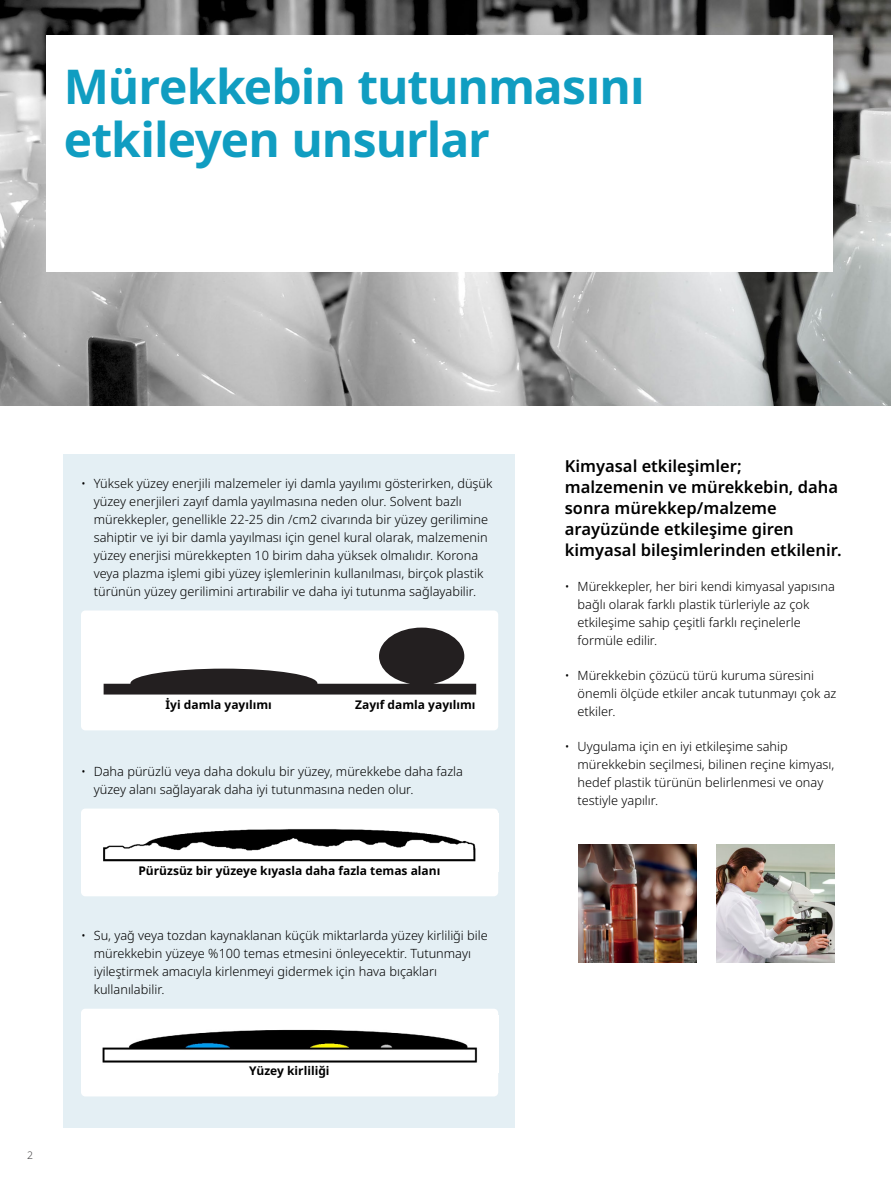
<style>
.page{position:relative;width:891px;height:1188px;background:#fff}
.page>*{position:absolute;margin:0;border:0;box-sizing:border-box;transform-origin:0 0}
.Box_Out_Header_32pt{font:700 48px/52.5px "Noto Sans";letter-spacing:-.02em;color:#109dc1}
.Body_8_5_12{font:600 16.5px/21px "Noto Sans";color:#000}
.Body_8_5_12-2{font:300 12.75px/18px "Noto Sans";color:#000}
.Body_8_5_12-3{font:700 12px "Noto Sans";color:#000}
.t1{font:300 10.5px "Noto Sans";color:#414042}
</style>
<div class="page">
<div style="left:64px;top:454px;width:451px;height:674px;background:#e4eff4"></div>
<img style="left:0;top:0;width:891px;height:406px">
<div style="left:46px;top:36px;width:787px;height:236px;background:#fff"></div>
<img style="left:578px;top:845px;width:118px;height:117px">
<img style="left:716px;top:845px;width:118px;height:117px">
<div style="left:81px;top:611px;width:417px;height:119px;background:#fff;border-radius:4px"></div>
<svg style="left:104px;top:628px;width:372px;height:67px"></svg>
<div style="left:81px;top:809px;width:417px;height:87px;background:#fff;border-radius:4px"></div>
<img style="left:103px;top:829px;width:373px;height:33px">
<div style="left:81px;top:1009px;width:417px;height:87px;background:#fff;border-radius:4px"></div>
<img style="left:102px;top:1029px;width:376px;height:34px">
<p class="Box_Out_Header_32pt" style="left:64px;top:59px;width:583px">Mürekkebin tutunmasını etkileyen unsurlar</p>
<p class="t1" style="left:27px;top:1148px;width:7px">2</p>
<p class="Body_8_5_12-2" style="left:94px;top:475px;width:400px;text-indent:-13px">• Yüksek yüzey enerjili malzemeler iyi damla yayılımı gösterirken, düşük yüzey enerjileri zayıf damla yayılmasına neden olur. Solvent bazlı mürekkepler, genellikle 22-25 din /cm2 civarında bir yüzey gerilimine sahiptir ve iyi bir damla yayılması için genel kural olarak, malzemenin yüzey enerjisi mürekkepten 10 birim daha yüksek olmalıdır. Korona veya plazma işlemi gibi yüzey işlemlerinin kullanılması, birçok plastik türünün yüzey gerilimini artırabilir ve daha iyi tutunma sağlayabilir.</p>
<p class="Body_8_5_12-3" style="left:166px;top:696px;width:108px">İyi damla yayılımı</p>
<p class="Body_8_5_12-3" style="left:355px;top:696px;width:122px">Zayıf damla yayılımı</p>
<p class="Body_8_5_12-2" style="left:94px;top:763px;width:371px;text-indent:-13px">• Daha pürüzlü veya daha dokulu bir yüzey, mürekkebe daha fazla yüzey alanı sağlayarak daha iyi tutunmasına neden olur.</p>
<p class="Body_8_5_12-3" style="left:138px;top:862px;width:303px">Pürüzsüz bir yüzeye kıyasla daha fazla temas alanı</p>
<p class="Body_8_5_12-2" style="left:94px;top:926px;width:396px;text-indent:-13px">• Su, yağ veya tozdan kaynaklanan küçük miktarlarda yüzey kirliliği bile mürekkebin yüzeye %100 temas etmesini önleyecektir. Tutunmayı iyileştirmek amacıyla kirlenmeyi gidermek için hava bıçakları kullanılabilir.</p>
<p class="Body_8_5_12-3" style="left:249px;top:1063px;width:82px">Yüzey kirliliği</p>
<p class="Body_8_5_12" style="left:565px;top:456px;width:278px">Kimyasal etkileşimler; malzemenin ve mürekkebin, daha sonra mürekkep/malzeme arayüzünde etkileşime giren kimyasal bileşimlerinden etkilenir.</p>
<p class="Body_8_5_12-2" style="left:578px;top:578px;width:259px;text-indent:-13px">• Mürekkepler, her biri kendi kimyasal yapısına bağlı olarak farklı plastik türleriyle az çok etkileşime sahip çeşitli farklı reçinelerle formüle edilir.</p>
<p class="Body_8_5_12-2" style="left:578px;top:667px;width:260px;text-indent:-13px">• Mürekkebin çözücü türü kuruma süresini önemli ölçüde etkiler ancak tutunmayı çok az etkiler.</p>
<p class="Body_8_5_12-2" style="left:578px;top:738px;width:258px;text-indent:-13px">• Uygulama için en iyi etkileşime sahip mürekkebin seçilmesi, bilinen reçine kimyası, hedef plastik türünün belirlenmesi ve onay testiyle yapılır.</p>
</div>
